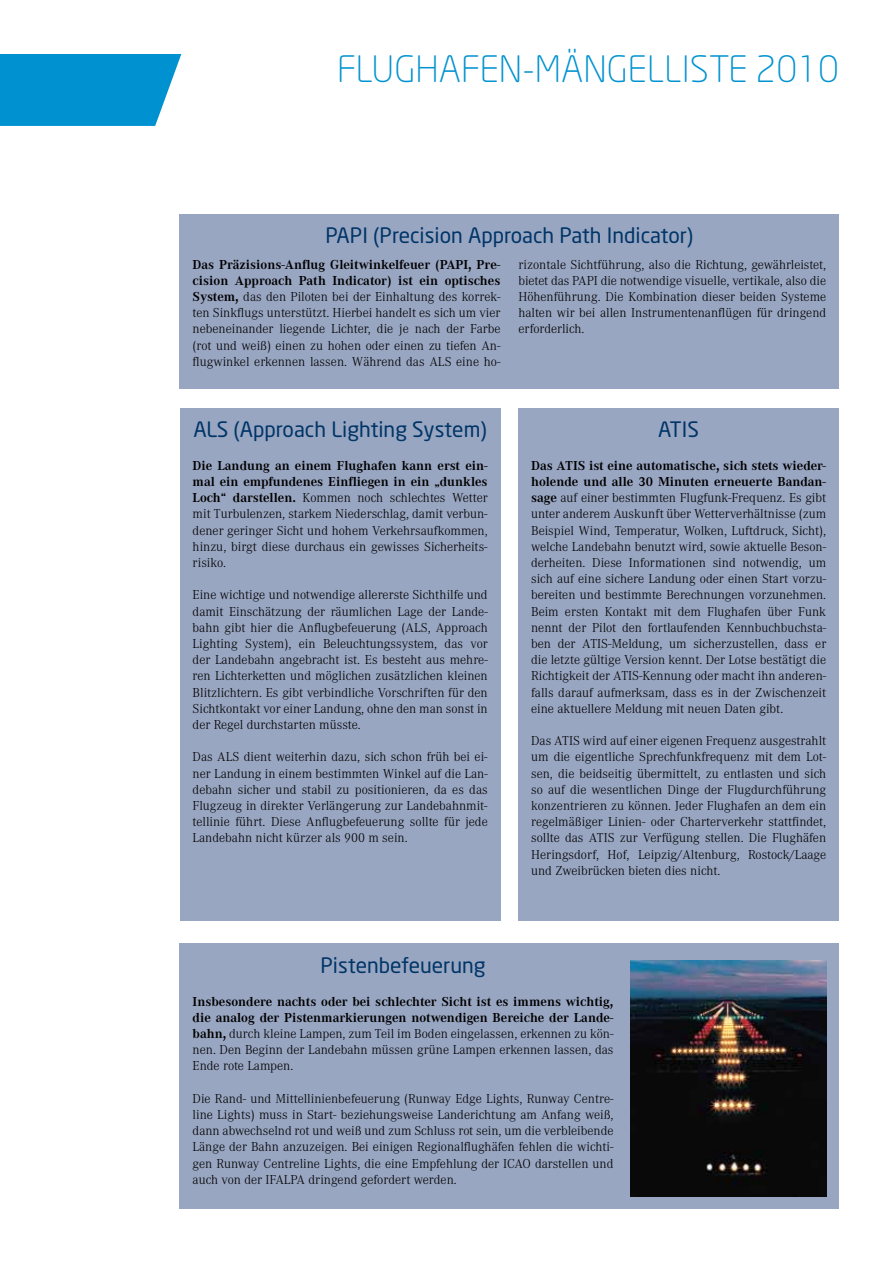
<style>
.page{position:relative;width:893px;height:1263px;background:#fff}
.page>*{position:absolute;margin:0;border:0;box-sizing:border-box;transform-origin:0 0}
.t1{font:300 36px "Neo Sans";color:#0092d0}
.t2{font:21px "Neo Sans";color:#003567}
.t3{font:300 13.5px/16.2px "Corporate A";color:#000;text-align:justify}
.s1{font-weight:700}
</style>
<div class="page">
<div style="left:180px;top:408px;width:320px;height:513px;background:#99a6c2"></div>
<div style="left:180px;top:214px;width:659px;height:174px;background:#99a6c2"></div>
<div style="left:518px;top:408px;width:321px;height:513px;background:#99a6c2"></div>
<div style="left:180px;top:944px;width:659px;height:265px;background:#99a6c2"></div>
<img style="left:630px;top:960px;width:196px;height:236px">
<svg style="left:0;top:54px;width:181px;height:72px;background:#1299d3"></svg>
<h1 class="t1" style="left:337px;top:48px;width:503px">FLUGHAFEN-MÄNGELLISTE 2010</h1>
<h2 class="t2" style="left:325px;top:223px;width:369px">PAPI (Precision Approach Path I ndicator)</h2>
<p class="t3" style="left:193px;top:256px;width:309px"><span class="s1">Das Präzisions-Anflug Gleitwinkelfeuer (PAPI, Pre&shy;cision Approach Path Indicator) ist ein optisches System,</span> das den Piloten bei der Einhaltung des korrek&shy;ten Sinkflugs unterstützt. Hierbei handelt es sich um vier nebeneinander liegende Lichter, die je nach der Farbe (rot und weiß) einen zu hohen oder einen zu tiefen An&shy;flugwinkel erkennen lassen. Während das ALS eine ho-</p>
<p class="t3" style="left:518px;top:256px;width:309px">rizontale Sichtführung, also die Richtung, gewährleistet, bietet das PAPI die notwendige visuelle, vertikale, also die Höhenführung. Die Kombination dieser beiden Systeme halten wir bei allen Instrumentenanflügen für dringend erforderlich.</p>
<h2 class="t2" style="left:193px;top:417px;width:13px">ALS</h2>
<h2 class="t2" style="left:234px;top:417px;width:255px">(Approach Lighting System)</h2>
<p class="t3" style="left:193px;top:457px;width:297px"><span class="s1">Die Landung an einem Flughafen kann erst ein&shy;mal ein empfundenes Einfliegen in ein „dunkles Loch“ darstellen.</span> Kommen noch schlechtes Wetter mit Turbulenzen, starkem Niederschlag, damit verbun&shy;dener geringer Sicht und hohem Verkehrsaufkommen, hinzu, birgt diese durchaus ein gewisses Sicherheits&shy;risiko.</p>
<p class="t3" style="left:193px;top:587px;width:297px">Eine wichtige und notwendige allererste Sichthilfe und damit Einschätzung der räumlichen Lage der Lande&shy;bahn gibt hier die Anflugbefeuerung (ALS, Approach Lighting System), ein Beleuchtungssystem, das vor der Landebahn angebracht ist. Es besteht aus mehre&shy;ren Lichterketten und möglichen zusätzlichen kleinen Blitzlichtern. Es gibt verbindliche Vorschriften für den Sichtkontakt vor einer Landung, ohne den man sonst in der Regel durchstarten müsste.</p>
<p class="t3" style="left:193px;top:749px;width:297px">Das ALS dient weiterhin dazu, sich schon früh bei ei&shy;ner Landung in einem bestimmten Winkel auf die Lan&shy;debahn sicher und stabil zu positionieren, da es das Flugzeug in direkter Verlängerung zur Landebahnmit&shy;tellinie führt. Diese Anflugbefeuerung sollte für jede Landebahn nicht kürzer als 900 m sein.</p>
<h2 class="t2" style="left:658px;top:417px;width:11px">ATIS</h2>
<p class="t3" style="left:531px;top:457px;width:297px"><span class="s1">Das ATIS ist eine automatische, sich stets wieder&shy;holende und alle 30 Minuten erneuerte Bandan&shy;sage</span> auf einer bestimmten Flugfunk-Frequenz. Es gibt unter anderem Auskunft über Wetterverhältnisse (zum Beispiel Wind, Temperatur, Wolken, Luftdruck, Sicht), welche Landebahn benutzt wird, sowie aktuelle Beson&shy;derheiten. Diese Informationen sind notwendig, um sich auf eine sichere Landung oder einen Start vorzu&shy;bereiten und bestimmte Berechnungen vorzunehmen.<br>Beim ersten Kontakt mit dem Flughafen über Funk nennt der Pilot den fortlaufenden Kennbuchbuchsta&shy;ben der ATIS-Meldung, um sicherzustellen, dass er die letzte gültige Version kennt. Der Lotse bestätigt die Richtigkeit der ATIS-Kennung oder macht ihn anderen&shy;falls darauf aufmerksam, dass es in der Zwischenzeit eine aktuellere Meldung mit neuen Daten gibt.</p>
<p class="t3" style="left:531px;top:733px;width:297px">Das ATIS wird auf einer eigenen Frequenz ausgestrahlt um die eigentliche Sprechfunkfrequenz mit dem Lot&shy;sen, die beidseitig übermittelt, zu entlasten und sich so auf die wesentlichen Dinge der Flugdurchführung konzentrieren zu können. Jeder Flughafen an dem ein regelmäßiger Linien- oder Charterverkehr stattfindet, sollte das ATIS zur Verfügung stellen. Die Flughäfen Heringsdorf, Hof, Leipzig/Altenburg, Rostock/Laage und Zweibrücken bieten dies nicht.</p>
<h2 class="t2" style="left:321px;top:952px;width:167px">Pistenbefeuerung</h2>
<p class="t3" style="left:193px;top:993px;width:422px"><span class="s1">Insbesondere nachts oder bei schlechter Sicht ist es immens wichtig, die analog der Pistenmarkierungen notwendigen Bereiche der Lande&shy;bahn,</span> durch kleine Lampen, zum Teil im Boden eingelassen, erkennen zu kön&shy;nen. Den Beginn der Landebahn müssen grüne Lampen erkennen lassen, das Ende rote Lampen.</p>
<p class="t3" style="left:193px;top:1090px;width:422px">Die Rand- und Mittellinienbefeuerung (Runway Edge Lights, Runway Centre&shy;line Lights) muss in Start- beziehungsweise Landerichtung am Anfang weiß, dann abwechselnd rot und weiß und zum Schluss rot sein, um die verbleibende Länge der Bahn anzuzeigen. Bei einigen Regionalflughäfen fehlen die wichti&shy;gen Runway Centreline Lights, die eine Empfehlung der ICAO darstellen und auch von der IFALPA dringend gefordert werden.</p>
</div>
